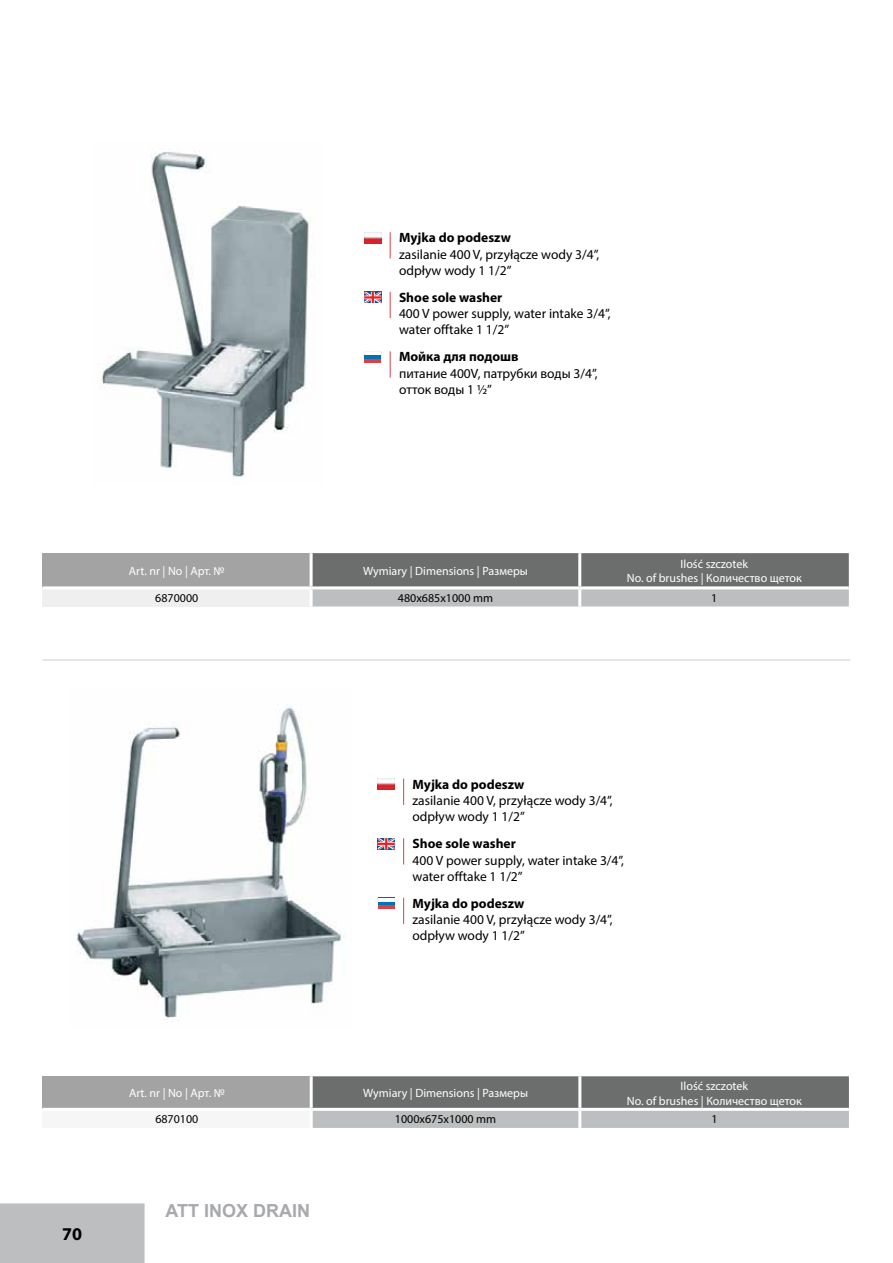
<style>
.page{position:relative;width:893px;height:1263px;background:#fff}
.page>*{position:absolute;margin:0;border:0;box-sizing:border-box;transform-origin:0 0}
.t1{font:700 18px "Arial";color:#a7a9ac}
.t2{font:700 18px "Myriad Pro";color:#000}
.t3{font:13.5px/16.2px "Myriad Pro";color:#000}
.t4{font:700 13.5px "Myriad Pro";color:#000}
.t5{font:12px/14.4px "Myriad Pro";color:#fff;text-align:center}
.t6{font:12px "Myriad Pro";color:#000}
</style>
<div class="page">
<div style="left:1px;top:1204px;width:143px;height:58px;background:#bcbec0"></div>
<div style="left:0;top:1203px;width:145px;height:60px;border:2px solid #bcbec0"></div>
<div style="left:42px;top:553px;width:269px;height:35px;background:#a4a3a3"></div>
<div style="left:42px;top:588px;width:269px;height:18px;background:#efeff0"></div>
<svg style="left:313px;top:553px;width:536px;height:53px;background:#88898a"></svg>
<hr style="left:42px;top:586px;width:269px;height:3px;background:#fff">
<hr style="left:311px;top:586px;width:269px;height:3px;background:#fff">
<hr style="left:580px;top:586px;width:269px;height:3px;background:#fff">
<hr style="left:310px;top:553px;width:3px;height:33px;background:#fff">
<hr style="left:578px;top:553px;width:3px;height:33px;background:#fff">
<hr style="left:310px;top:589px;width:3px;height:17px;background:#fff">
<hr style="left:578px;top:589px;width:3px;height:17px;background:#fff">
<svg style="left:364px;top:351px;width:17px;height:8px"></svg>
<hr style="left:364px;top:359px;width:17px;height:3px;background:#db4146">
<svg style="left:390px;top:351px;width:1px;height:27px"></svg>
<img style="left:364px;top:232px;width:17px;height:11px">
<svg style="left:390px;top:232px;width:1px;height:27px"></svg>
<svg style="left:364px;top:292px;width:17px;height:11px"></svg>
<svg style="left:390px;top:292px;width:1px;height:26px"></svg>
<img style="left:99px;top:151px;width:212px;height:326px">
<div style="left:43px;top:1076px;width:268px;height:33px;background:#a4a3a3"></div>
<div style="left:43px;top:1109px;width:268px;height:19px;background:#f6f6f6"></div>
<svg style="left:313px;top:1076px;width:536px;height:52px;background:#898a8b"></svg>
<hr style="left:43px;top:1108px;width:268px;height:3px;background:#fff">
<hr style="left:311px;top:1108px;width:269px;height:3px;background:#fff">
<hr style="left:580px;top:1108px;width:269px;height:3px;background:#fff">
<hr style="left:578px;top:1076px;width:3px;height:32px;background:#fff">
<hr style="left:578px;top:1111px;width:3px;height:17px;background:#fff">
<hr style="left:310px;top:1076px;width:3px;height:32px;background:#fff">
<hr style="left:310px;top:1111px;width:3px;height:17px;background:#fff">
<svg style="left:378px;top:898px;width:17px;height:7px"></svg>
<hr style="left:378px;top:905px;width:17px;height:4px;background:#db4146">
<svg style="left:403px;top:898px;width:1px;height:26px"></svg>
<img style="left:378px;top:779px;width:17px;height:11px">
<svg style="left:403px;top:779px;width:1px;height:26px"></svg>
<svg style="left:378px;top:838px;width:17px;height:11px"></svg>
<svg style="left:403px;top:838px;width:1px;height:26px"></svg>
<img style="left:76px;top:704px;width:269px;height:318px">
<hr style="left:42px;top:659px;width:808px;height:2px;background:#dcddde">
<p class="t4" style="left:399px;top:229px;width:113px">Myjka do podeszw</p>
<p class="t3" style="left:399px;top:246px;width:202px">zasilanie 400 V, przyłącze wody 3/4”, odpływ wody 1 1/2”</p>
<p class="t4" style="left:399px;top:289px;width:105px">Shoe sole washer</p>
<p class="t3" style="left:399px;top:305px;width:213px">400 V power supply, water intake 3/4”, water offtake 1 1/2”</p>
<p class="t4" style="left:399px;top:348px;width:121px">Мойка для подошв</p>
<p class="t3" style="left:399px;top:365px;width:200px">питание 400V, патрубки воды 3/4”, отток воды 1 ½”</p>
<p class="t5" style="left:129px;top:564px;width:97px">Art. nr | No | Арт. №</p>
<p class="t5" style="left:363px;top:564px;width:166px">Wymiary | Dimensions | Размеры</p>
<p class="t5" style="left:627px;top:556px;width:176px">Ilość szczotek<br>No. of brushes | Количество щеток</p>
<p class="t6" style="left:155px;top:590px;width:45px">6870000</p>
<p class="t6" style="left:398px;top:590px;width:97px">480x685x1000 mm</p>
<p class="t6" style="left:711px;top:590px;width:8px">1</p>
<p class="t4" style="left:412px;top:775px;width:113px">Myjka do podeszw</p>
<p class="t3" style="left:412px;top:792px;width:202px">zasilanie 400 V, przyłącze wody 3/4”, odpływ wody 1 1/2”</p>
<p class="t4" style="left:412px;top:835px;width:105px">Shoe sole washer</p>
<p class="t3" style="left:412px;top:852px;width:213px">400 V power supply, water intake 3/4”, water offtake 1 1/2”</p>
<p class="t4" style="left:412px;top:894px;width:113px">Myjka do podeszw</p>
<p class="t3" style="left:412px;top:911px;width:202px">zasilanie 400 V, przyłącze wody 3/4”, odpływ wody 1 1/2”</p>
<h1 class="t2" style="left:62px;top:1222px;width:21px">70</h1>
<p class="t5" style="left:129px;top:1086px;width:97px">Art. nr | No | Арт. №</p>
<p class="t5" style="left:363px;top:1086px;width:166px">Wymiary | Dimensions | Размеры</p>
<p class="t5" style="left:627px;top:1079px;width:176px">Ilość szczotek<br>No. of brushes | Количество щеток</p>
<p class="t6" style="left:155px;top:1112px;width:45px">6870100</p>
<p class="t6" style="left:395px;top:1112px;width:103px">1000x675x1000 mm</p>
<p class="t6" style="left:711px;top:1112px;width:8px">1</p>
<h1 class="t1" style="left:165px;top:1199px;width:146px">ATT INOX DRAIN</h1>
</div>
